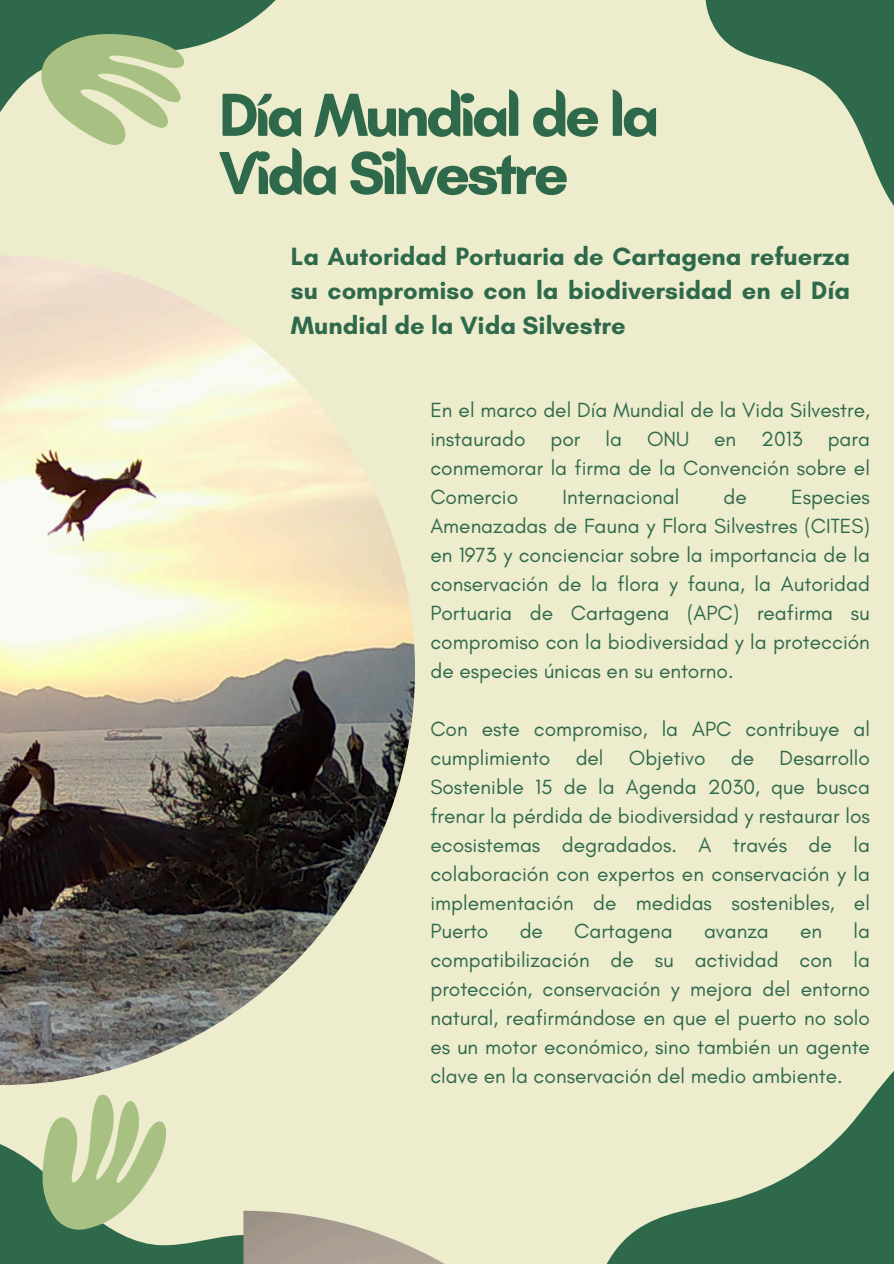
<style>
.page{position:relative;width:894px;height:1264px;background:#fff}
.page>*{position:absolute;margin:0;border:0;box-sizing:border-box;transform-origin:0 0}
.t1{font:700 61.95px/58.2px "Batangas";letter-spacing:-.05em;color:#2f694b}
.t2{font:700 25.5px/34.8px "Glacial Indifference";color:#2f694b;text-align:justify}
.t3{font:20.85px/29px "Glacial Indifference";color:#2f694b;text-align:justify}
</style>
<div class="page">
<div style="left:0;top:0;width:893px;height:1263px;background:#edeccd"></div>
<img style="left:0;top:282px;width:415px;height:721px">
<svg style="left:705px;top:0;width:188px;height:205px"></svg>
<svg style="left:650px;top:1072px;width:243px;height:191px"></svg>
<svg style="left:0;top:1003px;width:248px;height:260px"></svg>
<svg style="left:0;top:0;width:276px;height:282px"></svg>
<svg style="left:6px;top:1068px;width:178px;height:182px"></svg>
<svg style="left:41px;top:34px;width:143px;height:111px"></svg>
<img style="left:243px;top:1210px;width:407px;height:53px">
<p class="t1" style="left:219px;top:86px;width:441px">Día Mundial de la<br>Vida Silvestre</p>
<h1 class="t2" style="left:291px;top:238px;width:560px">La Autoridad Portuaria de Cartagena refuerza su compromiso con la biodiversidad en el Día Mundial de la Vida Silvestre</h1>
<h2 class="t3" style="left:430px;top:395px;width:441px">En el marco del Día Mundial de la Vida Silvestre, instaurado por la ONU en 2013 para conmemorar la firma de la Convención sobre el Comercio</h2>
<h2 class="t3" style="left:562px;top:482px;width:118px">Internacional</h2>
<h2 class="t3" style="left:723px;top:482px;width:25px">de</h2>
<h2 class="t3" style="left:430px;top:482px;width:441px;text-indent:360px">Especies Amenazadas de Fauna y Flora Silvestres (CITES) en 1973 y concienciar sobre la importancia de la conservación de la flora y fauna, la Autoridad Portuaria de Cartagena (APC) reafirma su compromiso con la biodiversidad y la protección de especies únicas en su entorno.</h2>
<p class="t3" style="left:430px;top:714px;width:441px">Con este compromiso, la APC contribuye al cumplimiento del Objetivo de Desarrollo Sostenible 15 de la Agenda 2030, que busca frenar la pérdida de biodiversidad y restaurar los ecosistemas degradados. A través de la colaboración con expertos en conservación y la implementación de medidas sostenibles, el Puerto</p>
<p class="t3" style="left:430px;top:916px;width:441px;text-indent:423px">la compatibilización de su actividad con la protección, conservación y mejora del entorno natural, reafirmándose en que el puerto no solo es un motor económico, sino también un agente clave en la conservación del medio ambiente.</p>
<p class="t3" style="left:519px;top:916px;width:25px">de</p>
<p class="t3" style="left:574px;top:916px;width:100px">Cartagena</p>
<p class="t3" style="left:703px;top:916px;width:66px">avanza</p>
<p class="t3" style="left:799px;top:916px;width:24px">en</p>
</div>
